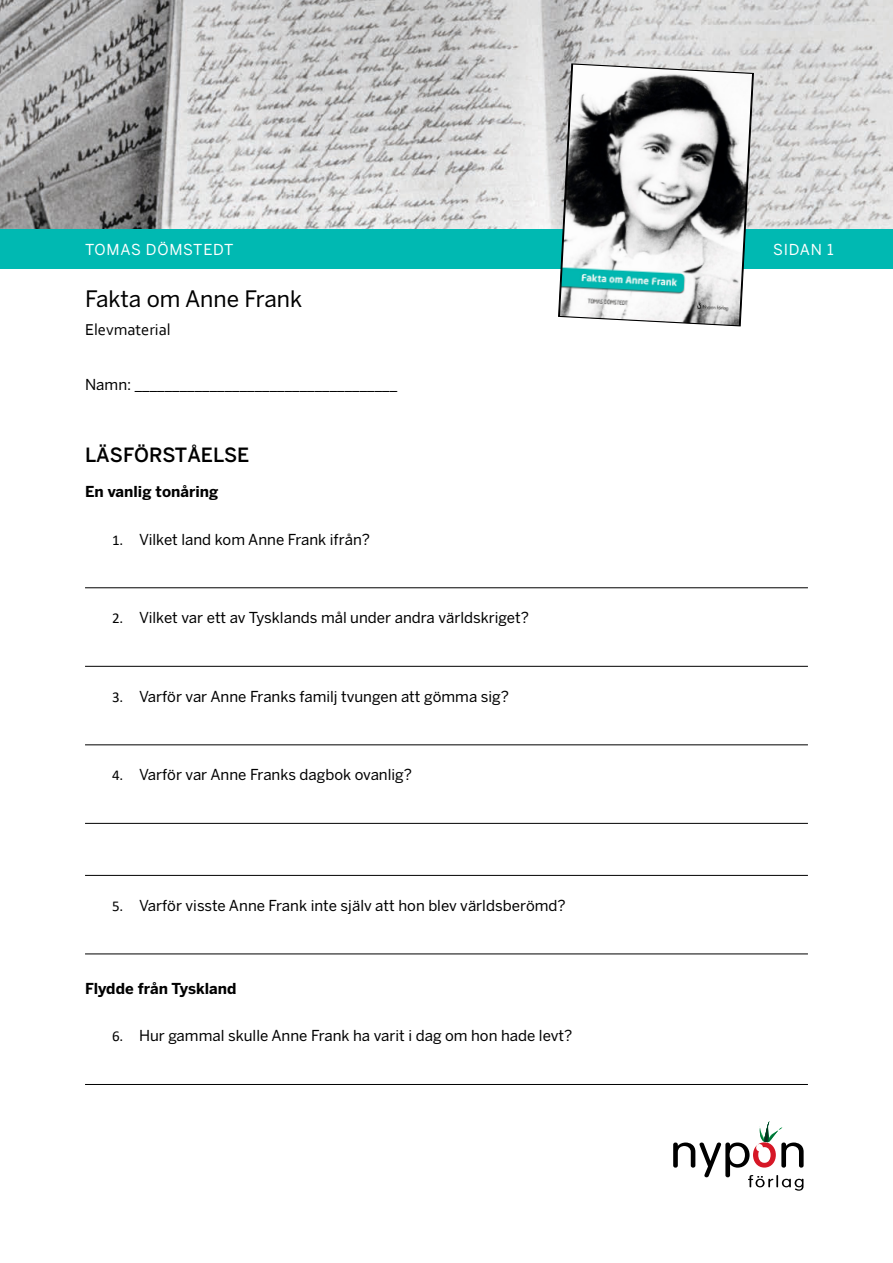
<style>
.page{position:relative;width:893px;height:1263px;background:#fff}
.page>*{position:absolute;margin:0;border:0;box-sizing:border-box;transform-origin:0 0}
.t1{font:26.1px "Neo Sans Pro";color:#000}
.t2{font:22.5px "Benton Sans";color:#000}
.t3{font:500 19.5px "Benton Sans";color:#000}
.t4{font:16.5px "Corbel";color:#000}
.t5{font:15px "Benton Sans";color:#000}
.t6{font:700 15px "Benton Sans";color:#000}
.t7{font:15px "Benton Sans";letter-spacing:.05em;color:#fff}
.s1{font-family:"Calibri"}
</style>
<div class="page">
<div style="left:0;top:229px;width:893px;height:40px;background:#00b9b2"></div>
<svg style="left:673px;top:1121px;width:131px;height:70px"></svg>
<img style="left:0;top:0;width:893px;height:229px">
<svg style="left:557px;top:63px;width:197px;height:264px"></svg>
<hr style="left:85px;top:587px;width:723px;height:1px;background:#000">
<hr style="left:85px;top:666px;width:723px;height:1px;background:#000">
<hr style="left:85px;top:744px;width:723px;height:1px;background:#000">
<hr style="left:85px;top:823px;width:723px;height:1px;background:#000">
<hr style="left:85px;top:875px;width:723px;height:1px;background:#000">
<hr style="left:85px;top:953px;width:723px;height:1px;background:#000">
<hr style="left:85px;top:1084px;width:723px;height:1px;background:#000">
<p class="t7" style="left:85px;top:241px;width:150px">TOMAS DÖMSTEDT</p>
<p class="t7" style="left:773px;top:241px;width:62px">SIDAN 1</p>
<h2 class="t2" style="left:85px;top:286px;width:219px">Fakta om Anne Frank</h2>
<p class="t4" style="left:85px;top:320px;width:87px">Elevmaterial</p>
<p class="t5" style="left:85px;top:376px;width:314px">Namn: ___________________________________</p>
<h3 class="t3" style="left:85px;top:443px;width:166px">LÄSFÖRSTÅELSE</h3>
<p class="t6" style="left:85px;top:483px;width:135px">En vanlig tonåring</p>
<p class="t5" style="left:112px;top:530px;width:260px"><span class="s1">1.</span> Vilket land kom Anne Frank ifrån?</p>
<p class="t5" style="left:112px;top:609px;width:419px"><span class="s1">2.</span> Vilket var ett av Tysklands mål under andra världskriget?</p>
<p class="t5" style="left:112px;top:687px;width:399px"><span class="s1">3.</span> Varför var Anne Franks familj tvungen att gömma sig?</p>
<p class="t5" style="left:112px;top:766px;width:302px"><span class="s1">4.</span> Varför var Anne Franks dagbok ovanlig?</p>
<p class="t5" style="left:112px;top:897px;width:455px"><span class="s1">5.</span> Varför visste Anne Frank inte själv att hon blev världsberömd?</p>
<p class="t6" style="left:85px;top:979px;width:153px">Flydde från Tyskland</p>
<p class="t5" style="left:112px;top:1027px;width:462px"><span class="s1">6.</span> Hur gammal skulle Anne Frank ha varit i dag om hon hade levt?</p>
<h1 class="t1" style="left:440px;top:1029px;width:33px">23</h1>
</div>
